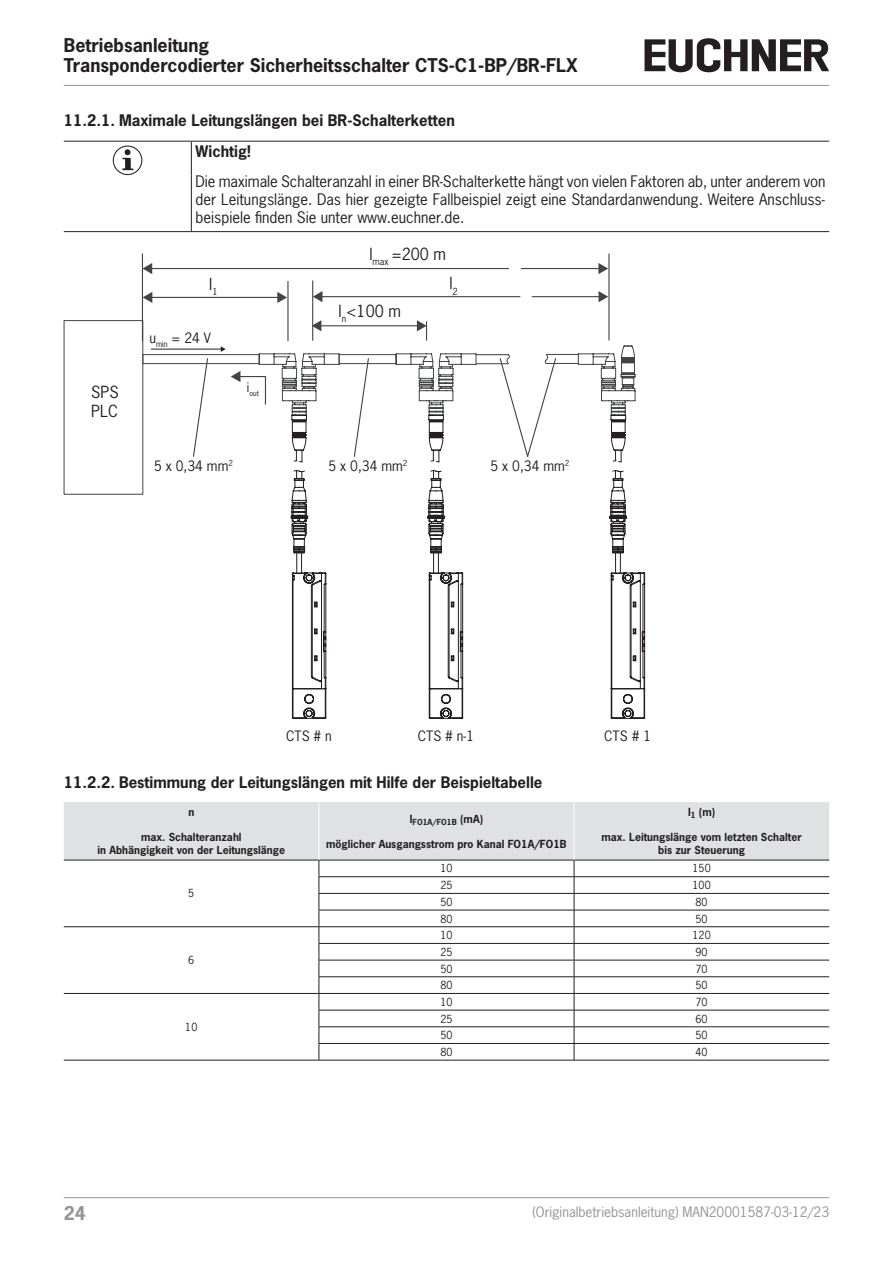
<style>
.page{position:relative;width:893px;height:1263px;background:#fff}
.page>*{position:absolute;margin:0;border:0;box-sizing:border-box;transform-origin:0 0}
.t1{font:700 17.85px/20.2px "News Gothic Std";color:#231f20}
.t2{font:700 17.85px "News Gothic Std";color:#939598}
.t3{font:15.75px/18.9px "News Gothic Std";color:#231f20}
.paragraph{font:15px/18px "News Gothic Std";color:#231f20;text-align:justify}
.paragraph-2{font:700 15px "News Gothic Std";color:#231f20}
.t4{font:13.5px "News Gothic Std";color:#231f20}
.t5{font:13.5px "News Gothic Std";color:#939598}
.tableheadcentered{font:700 10.5px/12.6px "News Gothic Std";color:#231f20;text-align:center}
.tablebodycentred{font:10.5px "News Gothic Std";color:#231f20}
.tableheadcentered-2{font:700 7.8px "News Gothic Std";color:#231f20}
.t6{font:7.2px "News Gothic Std";color:#231f20}
</style>
<div class="page">
<hr style="left:64px;top:85px;width:765px;height:1px;background:#939598">
<hr style="left:64px;top:1197px;width:765px;height:1px;background:#939598">
<svg style="left:644px;top:38px;width:185px;height:34px"></svg>
<hr style="left:64px;top:141px;width:127px;height:1px;background:#231f20">
<hr style="left:191px;top:141px;width:638px;height:1px;background:#231f20">
<hr style="left:191px;top:141px;width:1px;height:34px;background:#231f20">
<hr style="left:191px;top:175px;width:1px;height:52px;background:#231f20">
<hr style="left:64px;top:231px;width:127px;height:1px;background:#231f20">
<hr style="left:191px;top:231px;width:638px;height:1px;background:#231f20">
<svg style="left:113px;top:146px;width:29px;height:29px"></svg>
<svg style="left:122px;top:149px;width:11px;height:21px"></svg>
<svg style="left:64px;top:320px;width:435px;height:175px"></svg>
<hr style="left:142px;top:254px;width:1px;height:87px;background:#434445">
<hr style="left:287px;top:281px;width:2px;height:60px;background:#434445">
<hr style="left:151px;top:297px;width:128px;height:1px;background:#434445">
<svg style="left:277px;top:292px;width:10px;height:11px"></svg>
<svg style="left:143px;top:292px;width:9px;height:11px"></svg>
<hr style="left:320px;top:325px;width:99px;height:1px;background:#434445">
<svg style="left:417px;top:320px;width:10px;height:20px"></svg>
<svg style="left:313px;top:320px;width:8px;height:11px"></svg>
<hr style="left:312px;top:281px;width:1px;height:59px;background:#434445">
<hr style="left:608px;top:254px;width:2px;height:86px;background:#434445">
<hr style="left:321px;top:296px;width:279px;height:1px;background:#434445">
<svg style="left:598px;top:291px;width:10px;height:11px"></svg>
<svg style="left:313px;top:291px;width:9px;height:11px"></svg>
<hr style="left:151px;top:268px;width:449px;height:1px;background:#434445">
<svg style="left:598px;top:263px;width:10px;height:11px"></svg>
<svg style="left:143px;top:263px;width:9px;height:11px"></svg>
<svg style="left:497px;top:268px;width:50px;height:66px"></svg>
<svg style="left:142px;top:346px;width:335px;height:117px"></svg>
<svg style="left:499px;top:345px;width:137px;height:118px"></svg>
<svg style="left:291px;top:470px;width:354px;height:249px"></svg>
<svg style="left:64px;top:802px;width:765px;height:258px"></svg>
<hr style="left:319px;top:802px;width:1px;height:58px;background:#fff">
<hr style="left:574px;top:802px;width:1px;height:58px;background:#fff">
<hr style="left:319px;top:876px;width:255px;height:1px;background:#231f20">
<hr style="left:574px;top:876px;width:255px;height:1px;background:#231f20">
<hr style="left:319px;top:893px;width:255px;height:1px;background:#231f20">
<hr style="left:574px;top:893px;width:255px;height:1px;background:#231f20">
<hr style="left:319px;top:910px;width:255px;height:1px;background:#231f20">
<hr style="left:574px;top:910px;width:255px;height:1px;background:#231f20">
<hr style="left:64px;top:926px;width:255px;height:1px;background:#231f20">
<hr style="left:319px;top:926px;width:255px;height:1px;background:#231f20">
<hr style="left:574px;top:926px;width:255px;height:1px;background:#231f20">
<hr style="left:319px;top:943px;width:255px;height:1px;background:#231f20">
<hr style="left:574px;top:943px;width:255px;height:1px;background:#231f20">
<hr style="left:319px;top:960px;width:255px;height:1px;background:#231f20">
<hr style="left:574px;top:960px;width:255px;height:1px;background:#231f20">
<hr style="left:319px;top:976px;width:255px;height:1px;background:#231f20">
<hr style="left:574px;top:976px;width:255px;height:1px;background:#231f20">
<hr style="left:64px;top:993px;width:255px;height:1px;background:#231f20">
<hr style="left:64px;top:1060px;width:255px;height:1px;background:#231f20">
<hr style="left:319px;top:993px;width:255px;height:1px;background:#231f20">
<hr style="left:574px;top:993px;width:255px;height:1px;background:#231f20">
<hr style="left:319px;top:1010px;width:255px;height:1px;background:#231f20">
<hr style="left:574px;top:1010px;width:255px;height:1px;background:#231f20">
<hr style="left:319px;top:1026px;width:255px;height:1px;background:#231f20">
<hr style="left:574px;top:1026px;width:255px;height:1px;background:#231f20">
<hr style="left:319px;top:1043px;width:255px;height:1px;background:#231f20">
<hr style="left:574px;top:1043px;width:255px;height:1px;background:#231f20">
<hr style="left:319px;top:1060px;width:255px;height:1px;background:#231f20">
<hr style="left:574px;top:1060px;width:255px;height:1px;background:#231f20">
<p class="t1" style="left:64px;top:34px;width:515px">Betriebsanleitung<br>Transpondercodierter Sicherheitsschalter CTS-C1-BP/BR-FLX</p>
<p class="paragraph-2" style="left:64px;top:111px;width:393px">11.2.1. Maximale Leitungslängen bei BR-Schalterketten</p>
<p class="paragraph-2" style="left:196px;top:141px;width:57px">Wichtig!</p>
<p class="paragraph" style="left:196px;top:172px;width:631px">Die maximale Schalteranzahl in einer BR-Schalterkette hängt von vielen Faktoren ab, unter anderem von der Leitungslänge. Das hier gezeigte Fallbeispiel zeigt eine Standardanwendung. Weitere Anschluss&shy;beispiele finden Sie unter www.euchner.de.</p>
<p class="t3" style="left:369px;top:244px;width:78px">l<sub>max</sub> =200 m</p>
<p class="t3" style="left:338px;top:301px;width:64px">l<sub>n</sub>&lt;100 m</p>
<p class="t3" style="left:209px;top:275px;width:10px">l<sub>1</sub></p>
<p class="t3" style="left:449px;top:274px;width:10px">l<sub>2</sub></p>
<p class="t3" style="left:91px;top:383px;width:29px">SPS<br>PLC</p>
<p class="t4" style="left:149px;top:329px;width:63px">u<sub>min</sub> = 24 V</p>
<p class="t6" style="left:247px;top:388px;width:14px"><sup>i</sup>out</p>
<p class="t4" style="left:154px;top:457px;width:80px">5 x 0,34 mm<sup>2</sup></p>
<p class="t4" style="left:491px;top:457px;width:80px">5 x 0,34 mm<sup>2</sup></p>
<p class="t4" style="left:329px;top:457px;width:80px">5 x 0,34 mm<sup>2</sup></p>
<p class="t4" style="left:286px;top:727px;width:47px">CTS # n</p>
<p class="t4" style="left:418px;top:727px;width:58px">CTS # n-1</p>
<p class="t4" style="left:604px;top:727px;width:48px">CTS # 1</p>
<p class="paragraph-2" style="left:64px;top:772px;width:480px">11.2.2. Bestimmung der Leitungslängen mit Hilfe der Beispieltabelle</p>
<p class="tableheadcentered" style="left:188px;top:806px;width:7px">n</p>
<p class="tableheadcentered" style="left:98px;top:831px;width:189px">max. Schalteranzahl<br>in Abhängigkeit von der Leitungslänge</p>
<p class="tableheadcentered-2" style="left:410px;top:816px;width:75px"><sup>I</sup>FO1A/FO1B <sup>(mA)</sup></p>
<p class="tableheadcentered" style="left:326px;top:837px;width:242px">möglicher Ausgangsstrom pro Kanal FO1A/FO1B</p>
<p class="tableheadcentered" style="left:688px;top:806px;width:29px">l<sub>1</sub> (m)</p>
<p class="tableheadcentered" style="left:602px;top:831px;width:202px">max. Leitungslänge vom letzten Schalter bis zur Steuerung</p>
<p class="tablebodycentred" style="left:188px;top:887px;width:8px">5</p>
<p class="tablebodycentred" style="left:188px;top:953px;width:8px">6</p>
<p class="tablebodycentred" style="left:185px;top:1020px;width:14px">10</p>
<p class="tablebodycentred" style="left:440px;top:862px;width:14px">10</p>
<p class="tablebodycentred" style="left:693px;top:862px;width:20px">150</p>
<p class="tablebodycentred" style="left:440px;top:878px;width:14px">25</p>
<p class="tablebodycentred" style="left:693px;top:878px;width:20px">100</p>
<p class="tablebodycentred" style="left:440px;top:895px;width:14px">50</p>
<p class="tablebodycentred" style="left:696px;top:895px;width:14px">80</p>
<p class="tablebodycentred" style="left:440px;top:912px;width:14px">80</p>
<p class="tablebodycentred" style="left:696px;top:912px;width:14px">50</p>
<p class="tablebodycentred" style="left:440px;top:928px;width:14px">10</p>
<p class="tablebodycentred" style="left:693px;top:928px;width:20px">120</p>
<p class="tablebodycentred" style="left:440px;top:945px;width:14px">25</p>
<p class="tablebodycentred" style="left:696px;top:945px;width:14px">90</p>
<p class="tablebodycentred" style="left:440px;top:962px;width:14px">50</p>
<p class="tablebodycentred" style="left:696px;top:962px;width:14px">70</p>
<p class="tablebodycentred" style="left:440px;top:978px;width:14px">80</p>
<p class="tablebodycentred" style="left:696px;top:978px;width:14px">50</p>
<p class="tablebodycentred" style="left:440px;top:995px;width:14px">10</p>
<p class="tablebodycentred" style="left:696px;top:995px;width:14px">70</p>
<p class="tablebodycentred" style="left:440px;top:1012px;width:14px">25</p>
<p class="tablebodycentred" style="left:696px;top:1012px;width:14px">60</p>
<p class="tablebodycentred" style="left:440px;top:1028px;width:14px">50</p>
<p class="tablebodycentred" style="left:696px;top:1028px;width:14px">50</p>
<p class="tablebodycentred" style="left:440px;top:1045px;width:14px">80</p>
<p class="tablebodycentred" style="left:696px;top:1045px;width:14px">40</p>
<p class="t2" style="left:64px;top:1201px;width:24px">24</p>
<p class="t5" style="left:532px;top:1203px;width:298px">(Originalbetriebsanleitung) MAN20001587-03-12/23</p>
</div>
